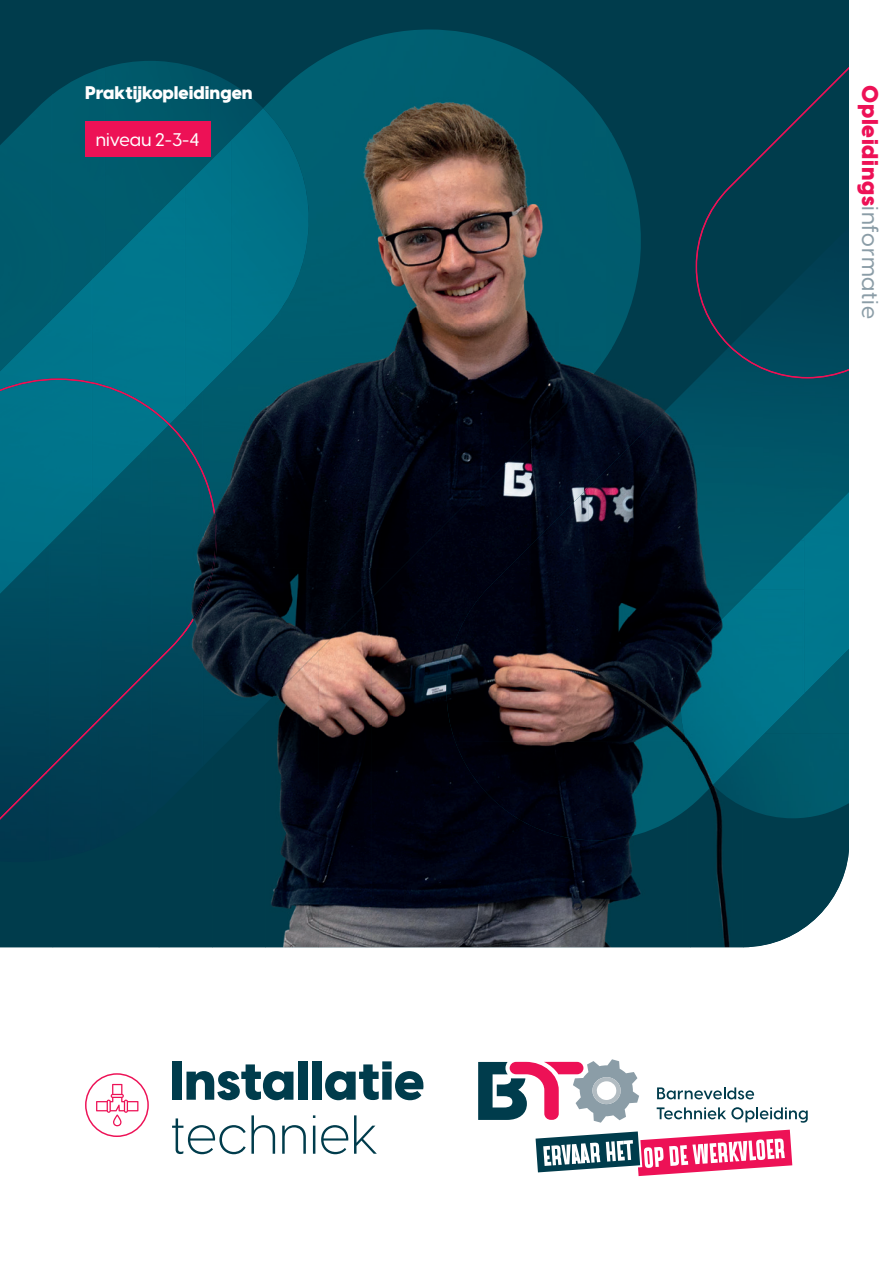
<style>
.page{position:relative;width:893px;height:1263px;background:#fff}
.page>*{position:absolute;margin:0;border:0;box-sizing:border-box;transform-origin:0 0}
.t1{font:800 54px "Visby CF";color:#003c4c}
.t2{font:300 54px "Visby CF";color:#003c4c}
.t3{font:800 22.5px "Visby CF";letter-spacing:.03em;color:#ed1156}
.t4{font:800 18px "Visby CF";color:#fff}
.t5{font:500 18px "Visby CF";color:#fff}
.s1{font-weight:500;color:#8b9da7}
</style>
<div class="page">
<div style="left:0;top:0;width:371px;height:94px;background:#003c4c"></div>
<div style="left:371px;top:0;width:478px;height:49px;background:#003c4c"></div>
<div style="left:560px;top:49px;width:289px;height:50px;background:#003c4c"></div>
<div style="left:611px;top:99px;width:74px;height:200px;background:#003c4c"></div>
<img style="left:611px;top:299px;width:74px;height:99px">
<img style="left:531px;top:410px;width:53px;height:134px">
<img style="left:478px;top:471px;width:53px;height:73px">
<img style="left:584px;top:398px;width:56px;height:50px">
<img style="left:425px;top:512px;width:53px;height:435px">
<img style="left:584px;top:448px;width:4px;height:39px">
<img style="left:372px;top:569px;width:53px;height:378px">
<img style="left:319px;top:614px;width:53px;height:333px">
<img style="left:266px;top:667px;width:53px;height:280px">
<div style="left:213px;top:716px;width:53px;height:231px;background:#003c4c"></div>
<div style="left:159px;top:766px;width:54px;height:181px;background:#003c4c"></div>
<img style="left:478px;top:790px;width:53px;height:157px">
<img style="left:691px;top:818px;width:52px;height:129px">
<div style="left:53px;top:816px;width:106px;height:131px;background:#003c4c"></div>
<img style="left:531px;top:840px;width:160px;height:107px">
<img style="left:743px;top:818px;width:106px;height:129px">
<div style="left:0;top:860px;width:53px;height:87px;background:#003c4c"></div>
<img style="left:640px;top:347px;width:209px;height:197px">
<img style="left:454px;top:544px;width:297px;height:98px">
<img style="left:446px;top:642px;width:236px;height:50px">
<img style="left:484px;top:742px;width:229px;height:98px">
<img style="left:446px;top:692px;width:230px;height:50px">
<img style="left:588px;top:435px;width:53px;height:109px">
<img style="left:536px;top:487px;width:53px;height:57px">
<svg style="left:532px;top:539px;width:4px;height:5px"></svg>
<img style="left:455px;top:741px;width:29px;height:49px">
<img style="left:713px;top:733px;width:136px;height:85px">
<div style="left:805px;top:693px;width:44px;height:40px;background:#005c6d"></div>
<img style="left:676px;top:687px;width:129px;height:98px">
<img style="left:804px;top:491px;width:45px;height:202px">
<img style="left:682px;top:589px;width:123px;height:98px">
<img style="left:751px;top:540px;width:54px;height:49px">
<svg style="left:800px;top:536px;width:5px;height:5px"></svg>
<img style="left:685px;top:66px;width:164px;height:312px">
<img style="left:263px;top:29px;width:297px;height:294px">
<img style="left:560px;top:74px;width:51px;height:336px">
<img style="left:611px;top:132px;width:40px;height:218px">
<img style="left:204px;top:323px;width:254px;height:246px">
<img style="left:458px;top:323px;width:102px;height:148px">
<img style="left:153px;top:409px;width:51px;height:407px">
<img style="left:102px;top:455px;width:51px;height:391px">
<img style="left:51px;top:501px;width:51px;height:359px">
<img style="left:458px;top:470px;width:41px;height:42px">
<img style="left:0;top:594px;width:51px;height:268px">
<img style="left:203px;top:568px;width:153px;height:99px">
<img style="left:356px;top:568px;width:45px;height:46px">
<img style="left:203px;top:666px;width:100px;height:50px">
<div style="left:203px;top:715px;width:51px;height:51px;background:#003f53"></div>
<img style="left:0;top:94px;width:52px;height:230px">
<div style="left:52px;top:67px;width:53px;height:211px;background:#005b6e"></div>
<div style="left:105px;top:61px;width:53px;height:171px;background:#005b6c"></div>
<div style="left:158px;top:61px;width:53px;height:125px;background:#005668"></div>
<img style="left:210px;top:73px;width:53px;height:67px">
<img style="left:0;top:324px;width:93px;height:270px">
<img style="left:92px;top:232px;width:47px;height:269px">
<img style="left:139px;top:186px;width:47px;height:269px">
<img style="left:185px;top:140px;width:47px;height:269px">
<img style="left:231px;top:108px;width:47px;height:255px">
<img style="left:47px;top:278px;width:46px;height:46px">
<img style="left:278px;top:125px;width:41px;height:189px">
<div style="left:0;top:378px;width:173px;height:50px;background:#00758c"></div>
<img style="left:171px;top:427px;width:34px;height:50px">
<img style="left:186px;top:476px;width:40px;height:155px">
<img style="left:139px;top:628px;width:48px;height:53px">
<img style="left:93px;top:678px;width:47px;height:49px">
<img style="left:46px;top:724px;width:47px;height:50px">
<img style="left:0;top:771px;width:46px;height:49px">
<svg style="left:536px;top:1130px;width:257px;height:46px"></svg>
<svg style="left:657px;top:1087px;width:97px;height:12px"></svg>
<svg style="left:657px;top:1107px;width:151px;height:16px"></svg>
<svg style="left:478px;top:1059px;width:161px;height:64px"></svg>
<div style="left:85px;top:121px;width:125px;height:35px;background:#ed1156"></div>
<svg style="left:96px;top:1084px;width:42px;height:42px"></svg>
<div style="left:85px;top:1073px;width:64px;height:64px;border:1px solid #ed1156;border-radius:50%"></div>
<p class="t4" style="left:85px;top:79px;width:169px">Praktijkopleidingen</p>
<p class="t5" style="left:96px;top:126px;width:105px">niveau 2-3-4</p>
<h1 class="t1" style="left:170px;top:1037px;width:256px">Installatie</h1>
<h1 class="t2" style="left:170px;top:1102px;width:210px">techniek</h1>
<p class="t3" style="left:888px;top:85px;width:235px;rotate:90deg">Opleidings<span class="s1">informatie</span></p>
</div>
